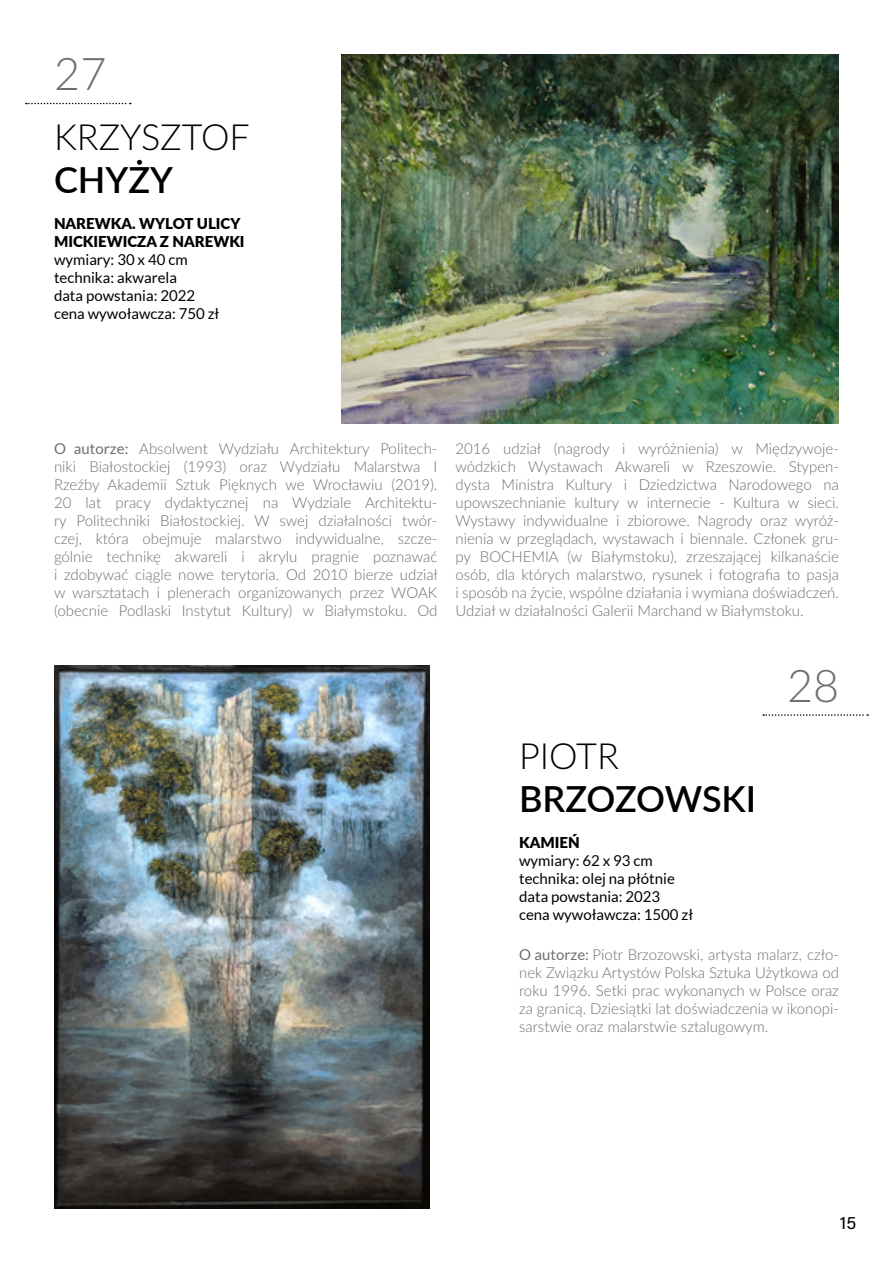
<style>
.page{position:relative;width:893px;height:1263px;background:#fff}
.page>*{position:absolute;margin:0;border:0;box-sizing:border-box;transform-origin:0 0}
.t1{font:300 45px "Lato";color:#706f6f}
.tytuł{font:600 36px/43.2px "Lato";letter-spacing:-.005em;color:#000}
.tytuł-2{font:300 36px/43.2px "Lato";color:#000}
.t2{font:18px "Acumin Pro";color:#000}
.t3{font:300 15px/18px "Lato";color:#706f6f;text-align:justify}
.t4{font:15px "Lato";color:#000}
.t5{font:900 15px "Lato";color:#000}
.s1{font-weight:600}
.s2{font-weight:400}
.s3{font-weight:300}
</style>
<div class="page">
<svg style="left:763px;top:714px;width:105px;height:2px"></svg>
<svg style="left:26px;top:103px;width:105px;height:1px"></svg>
<img style="left:342px;top:54px;width:497px;height:370px">
<img style="left:54px;top:665px;width:376px;height:544px">
<p class="t1" style="left:54px;top:43px;width:54px">27</p>
<p class="tytuł-2" style="left:54px;top:114px;width:197px">KRZYSZTOF<br><span class="s1">CHYŻY</span></p>
<p class="t5" style="left:54px;top:213px;width:188px">NAREWKA. WYLOT ULICY</p>
<p class="t5" style="left:54px;top:231px;width:192px">MICKIEWICZA Z NAREWKI</p>
<p class="t4" style="left:54px;top:252px;width:135px">wymiary: 30 x 40 cm</p>
<p class="t4" style="left:54px;top:270px;width:125px">technika: akwarela</p>
<p class="t4" style="left:54px;top:288px;width:143px">data powstania: 2022</p>
<p class="t4" style="left:54px;top:306px;width:167px">cena wywoławcza: 750 zł</p>
<p class="t3" style="left:54px;top:439px;width:385px"><span class="s2">O autorze:</span> Absolwent Wydziału Architektury Politech&shy;niki Białostockiej (1993) oraz Wydziału Malarstwa I Rzeźby Akademii Sztuk Pięknych we Wrocławiu (2019).<br>20 lat pracy dydaktycznej na Wydziale Architektu&shy;ry Politechniki Białostockiej. W swej działalności twór&shy;czej, która obejmuje malarstwo indywidualne, szcze&shy;gólnie technikę akwareli i akrylu pragnie poznawać i zdobywać ciągle nowe terytoria. Od 2010 bierze udział w warsztatach i plenerach organizowanych przez WOAK (obecnie Podlaski Instytut Kultury) w Białymstoku. Od</p>
<p class="t3" style="left:455px;top:439px;width:385px">2016 udział (nagrody i wyróżnienia) w Międzywoje&shy;wódzkich Wystawach Akwareli w Rzeszowie. Stypen&shy;dysta Ministra Kultury i Dziedzictwa Narodowego na upowszechnianie kultury w internecie - Kultura w sieci.<br>Wystawy indywidualne i zbiorowe. Nagrody oraz wyróż&shy;nienia w przeglądach, wystawach i biennale. Członek gru&shy;py BOCHEMIA (w Białymstoku), zrzeszającej kilkanaście osób, dla których malarstwo, rysunek i fotografia to pasja i sposób na życie, wspólne działania i wymiana doświadczeń.<br>Udział w działalności Galerii Marchand w Białymstoku.</p>
<p class="t1" style="left:787px;top:654px;width:54px">28</p>
<p class="tytuł" style="left:519px;top:733px;width:239px"><span class="s3">PIOTR<br></span>BRZOZOWSKI</p>
<p class="t5" style="left:519px;top:831px;width:62px">KAMIEŃ</p>
<p class="t4" style="left:519px;top:852px;width:135px">wymiary: 62 x 93 cm</p>
<p class="t4" style="left:519px;top:870px;width:157px">technika: olej na płótnie</p>
<p class="t4" style="left:519px;top:888px;width:143px">data powstania: 2023</p>
<p class="t4" style="left:519px;top:906px;width:176px">cena wywoławcza: 1500 zł</p>
<p class="t3" style="left:519px;top:945px;width:321px"><span class="s2">O autorze:</span> Piotr Brzozowski, artysta malarz, czło&shy;nek Związku Artystów Polska Sztuka Użytkowa od roku 1996. Setki prac wykonanych w Polsce oraz za granicą. Dziesiątki lat doświadczenia w ikonopi&shy;sarstwie oraz malarstwie sztalugowym.</p>
<p class="t2" style="left:840px;top:1211px;width:18px">15</p>
</div>
